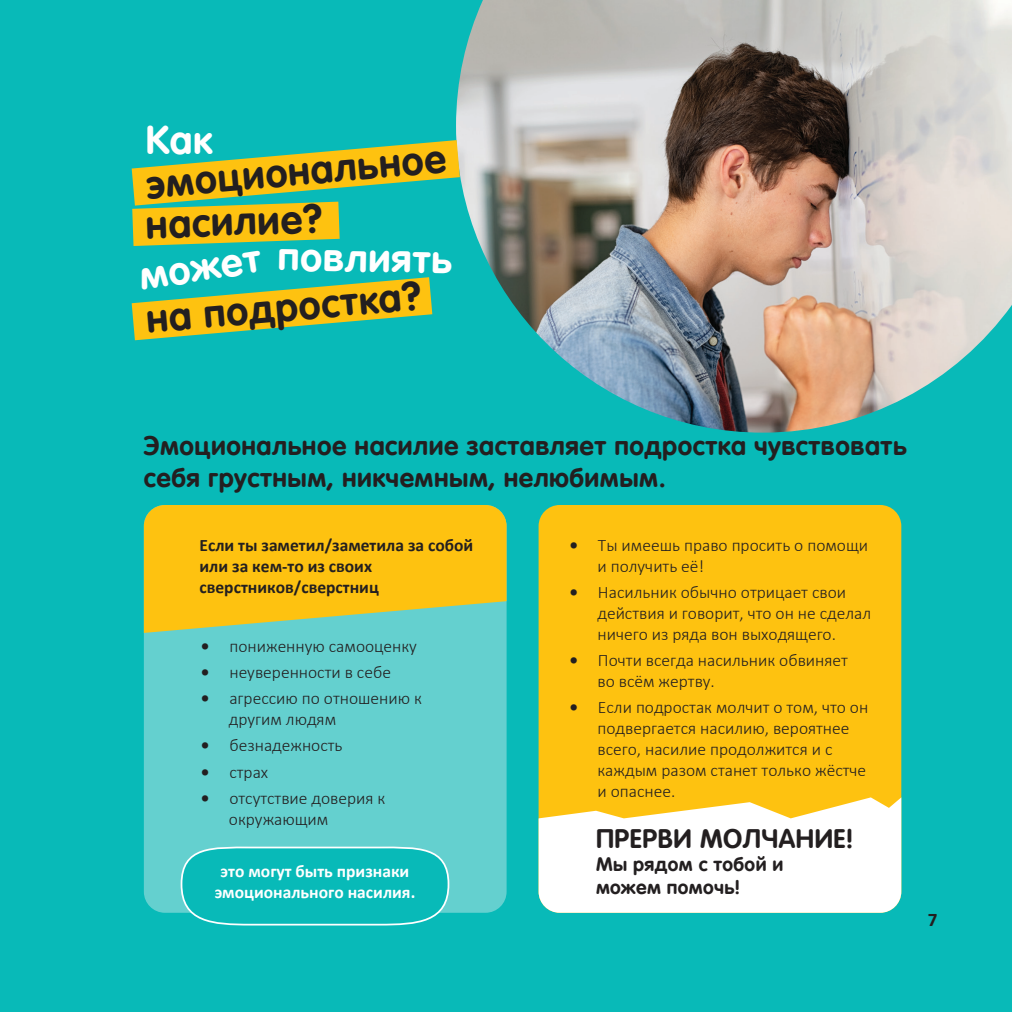
<style>
.page{position:relative;width:1012px;height:1012px;background:#08bab8}
.page>*{position:absolute;margin:0;border:0;box-sizing:border-box;transform-origin:0 0}
.t1{font:700 39.55px "VAG Rounded Next";color:#231f20}
.t2{font:700 39.55px "VAG Rounded Next";color:#fff}
.t3{font:700 26.25px/31.5px "VAG Rounded Next";letter-spacing:.02em;color:#231f20}
.t4{font:700 19.25px/23.1px "VAG Rounded Next";letter-spacing:.02em;color:#231f20}
.t5{font:700 19.25px "Calibri";color:#231f20}
.t6{font:300 17.5px/21px "Calibri";color:#231f20}
.t7{font:700 17.5px/21px "Calibri";color:#231f20}
.t8{font:700 17.5px/21px "Calibri";color:#fff;text-align:center}
.s1{font-weight:700}
</style>
<div class="page">
<img style="left:456px;top:0;width:556px;height:433px">
<svg style="left:132px;top:277px;width:300px;height:63px"></svg>
<svg style="left:132px;top:140px;width:328px;height:106px"></svg>
<div style="left:144px;top:505px;width:363px;height:408px;background:#64d0cf;border-radius:21px"></div>
<div style="left:539px;top:505px;width:362px;height:408px;background:#fec210;border-radius:21px"></div>
<svg style="left:180px;top:846px;width:270px;height:80px"></svg>
<svg style="left:144px;top:505px;width:363px;height:129px;background:#e9c329"></svg>
<svg style="left:539px;top:797px;width:362px;height:116px;background:#fdf7e3"></svg>
<h1 class="t2" style="left:146px;top:115px;width:68px">Как</h1>
<h1 class="t1" style="left:144px;top:159px;width:302px;rotate:-5deg">эмоциональное</h1>
<h1 class="t1" style="left:145px;top:199px;width:178px;rotate:-2deg">насилие?</h1>
<h1 class="t2" style="left:278px;top:231px;width:176px;rotate:1deg">повлиять</h1>
<h1 class="t2" style="left:135px;top:251px;width:124px;rotate:-9deg">может</h1>
<h1 class="t1" style="left:144px;top:294px;width:278px;rotate:-5deg">на подросткa?</h1>
<h2 class="t3" style="left:144px;top:431px;width:764px">Эмоциональное насилие заставляет подросткa чувствовать себя грустным, никчемным, нелюбимым.</h2>
<p class="t7" style="left:200px;top:534px;width:275px">Если ты заметил/заметилa за собой или за кем-то из своих сверстников/сверстниц</p>
<p class="t6" style="left:597px;top:534px;width:272px;text-indent:-28px"><span class="s1">•</span> Ты имеешь право просить о помощи и получить её!</p>
<p class="t6" style="left:597px;top:581px;width:275px;text-indent:-28px"><span class="s1">•</span> Насильник обычно отрицает свои действия и говорит, что он не сделал ничего из ряда вон выходящего.</p>
<p class="t6" style="left:597px;top:650px;width:252px;text-indent:-28px"><span class="s1">•</span> Почти всегда насильник обвиняет во всём жертву.</p>
<p class="t6" style="left:597px;top:697px;width:272px;text-indent:-28px"><span class="s1">•</span> Если подростак молчит о том, что он подвергается насилию, вероятнее всего, насилие продолжится и с каждым разом станет только жёстче и опаснее.</p>
<h2 class="t3" style="left:596px;top:823px;width:258px">ПРЕРВИ МОЛЧАНИЕ!</h2>
<p class="t4" style="left:596px;top:852px;width:189px">Мы рядом с тобой и можем помочь!</p>
<p class="t6" style="left:201px;top:635px;width:218px"><span class="s1">•</span> пониженную самооценку</p>
<p class="t6" style="left:201px;top:661px;width:192px"><span class="s1">•</span> неуверенности в себе</p>
<p class="t6" style="left:229px;top:688px;width:194px;text-indent:-28px"><span class="s1">•</span> агрессию по отношению к другим людям</p>
<p class="t6" style="left:201px;top:735px;width:143px"><span class="s1">•</span> безнадежность</p>
<p class="t6" style="left:201px;top:761px;width:69px"><span class="s1">•</span> страх</p>
<p class="t6" style="left:229px;top:787px;width:158px;text-indent:-28px"><span class="s1">•</span> отсутствие доверия к окружающим</p>
<p class="t8" style="left:215px;top:860px;width:202px">это могут быть признаки эмоционального насилия.</p>
<p class="t5" style="left:928px;top:906px;width:11px">7</p>
</div>
